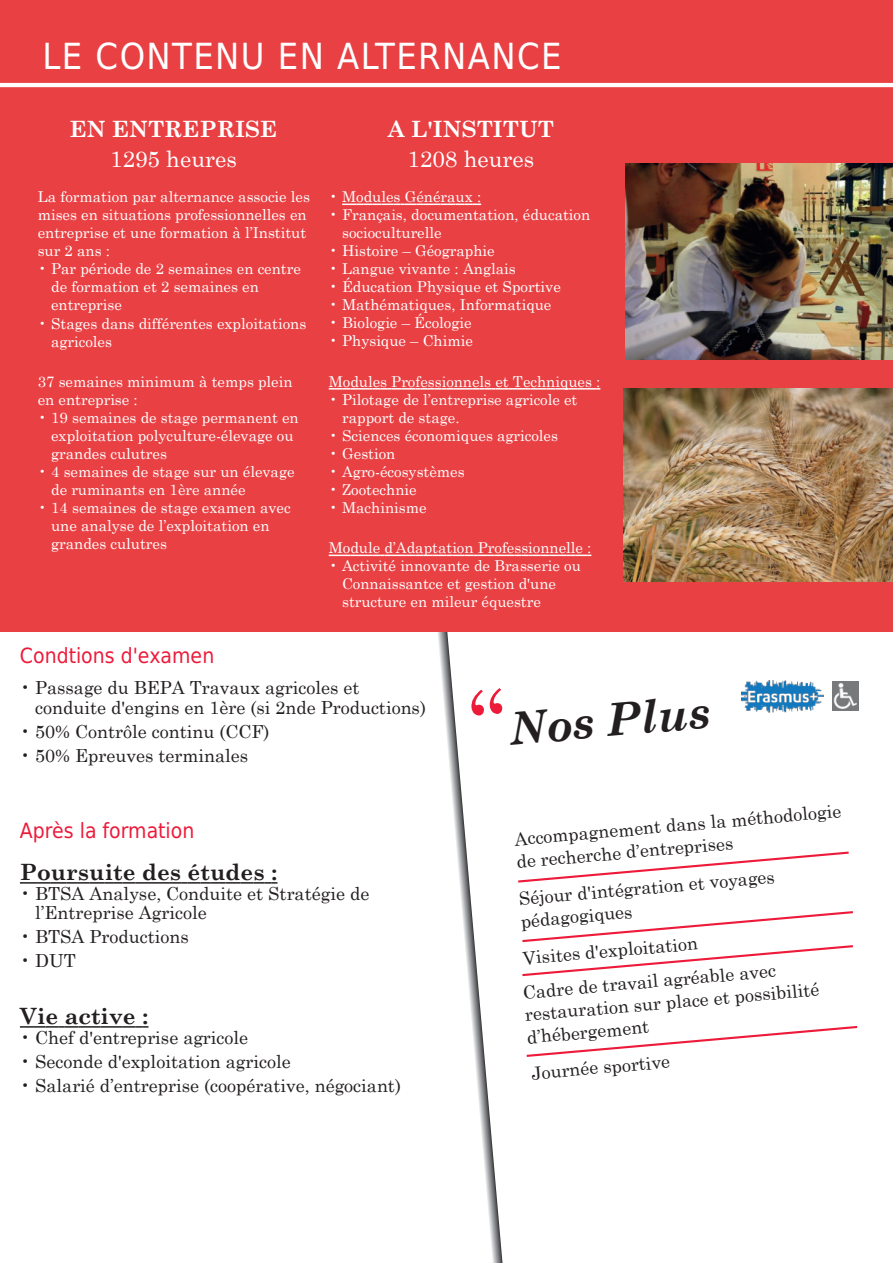
<style>
.page{position:relative;width:893px;height:1263px;background:#fff}
.page>*{position:absolute;margin:0;border:0;box-sizing:border-box;transform-origin:0 0}
.t1{font:italic 700 45px "Century Schoolbook";color:#231f20}
.t2{font:36px "DejaVu Sans Condensed";letter-spacing:.04em;color:#fff}
.t3{font:700 22.5px "Century Schoolbook";color:#231f20}
.t4{font:700 22.5px "Century Schoolbook";color:#fff}
.t5{font:22.5px "Century Schoolbook";color:#fff}
.t6{font:21px "DejaVu Sans Condensed";color:#ed1a3a}
.t7{font:18px/22.5px "Century Schoolbook";color:#231f20}
.t8{font:15px/18px "Century Schoolbook";color:#fff}
</style>
<div class="page">
<div style="left:0;top:0;width:893px;height:631px;background:#e94043"></div>
<hr style="left:0;top:83px;width:893px;height:4px;background:#fff">
<svg style="left:342px;top:204px;width:139px;height:1px"></svg>
<svg style="left:329px;top:388px;width:271px;height:2px"></svg>
<svg style="left:329px;top:555px;width:262px;height:1px"></svg>
<img style="left:625px;top:163px;width:268px;height:197px">
<img style="left:624px;top:388px;width:269px;height:193px">
<svg style="left:518px;top:851px;width:331px;height:32px"></svg>
<svg style="left:522px;top:911px;width:331px;height:66px"></svg>
<svg style="left:526px;top:1026px;width:332px;height:31px"></svg>
<svg style="left:20px;top:882px;width:257px;height:2px"></svg>
<svg style="left:20px;top:1026px;width:128px;height:2px"></svg>
<img style="left:742px;top:680px;width:82px;height:33px">
<img style="left:833px;top:681px;width:26px;height:30px">
<svg style="left:435px;top:631px;width:69px;height:632px"></svg>
<h2 class="t2" style="left:43px;top:36px;width:521px">LE CONTENU EN ALTERNANCE</h2>
<h3 class="t4" style="left:70px;top:115px;width:209px">EN ENTREPRISE</h3>
<h3 class="t5" style="left:110px;top:145px;width:128px">1295 heures</h3>
<p class="t8" style="left:38px;top:188px;width:274px">La formation par alternance associe les mises en situations professionnelles en entreprise et une formation à l’Institut sur 2 ans :</p>
<p class="t8" style="left:51px;top:260px;width:251px;text-indent:-13px">• Par période de 2 semaines en centre de formation et 2 semaines en entreprise</p>
<p class="t8" style="left:51px;top:314px;width:257px;text-indent:-13px">• Stages dans différentes exploitations agricoles</p>
<p class="t8" style="left:38px;top:372px;width:256px">37 semaines minimum à temps plein en entreprise :</p>
<p class="t8" style="left:51px;top:408px;width:249px;text-indent:-13px">• 19 semaines de stage permanent en exploitation polyculture-élevage ou grandes culutres</p>
<p class="t8" style="left:51px;top:462px;width:245px;text-indent:-13px">• 4 semaines de stage sur un élevage de ruminants en 1ère année</p>
<p class="t8" style="left:51px;top:498px;width:241px;text-indent:-13px">• 14 semaines de stage examen avec une analyse de l’exploitation en grandes culutres</p>
<h3 class="t4" style="left:388px;top:115px;width:168px">A L'INSTITUT</h3>
<h3 class="t5" style="left:408px;top:145px;width:128px">1208 heures</h3>
<p class="t8" style="left:329px;top:188px;width:154px">• Modules Généraux :</p>
<p class="t8" style="left:342px;top:206px;width:250px;text-indent:-13px">• Français, documentation, éducation socioculturelle</p>
<p class="t8" style="left:329px;top:242px;width:167px">• Histoire – Géographie</p>
<p class="t8" style="left:329px;top:260px;width:188px">• Langue vivante : Anglais</p>
<p class="t8" style="left:329px;top:278px;width:234px">• Éducation Physique et Sportive</p>
<p class="t8" style="left:329px;top:296px;width:224px">• Mathématiques, Informatique</p>
<p class="t8" style="left:329px;top:314px;width:144px">• Biologie – Écologie</p>
<p class="t8" style="left:329px;top:332px;width:146px">• Physique – Chimie</p>
<p class="t8" style="left:329px;top:372px;width:273px">Modules Professionnels et Techniques :</p>
<p class="t8" style="left:342px;top:390px;width:237px;text-indent:-13px">• Pilotage de l’entreprise agricole et rapport de stage.</p>
<p class="t8" style="left:329px;top:426px;width:231px">• Sciences économiques agricoles</p>
<p class="t8" style="left:329px;top:444px;width:68px">• Gestion</p>
<p class="t8" style="left:329px;top:462px;width:137px">• Agro-écosystèmes</p>
<p class="t8" style="left:329px;top:480px;width:89px">• Zootechnie</p>
<p class="t8" style="left:329px;top:498px;width:99px">• Machinisme</p>
<p class="t8" style="left:329px;top:539px;width:264px">Module d’Adaptation Professionnelle :</p>
<p class="t8" style="left:342px;top:557px;width:240px;text-indent:-13px">• Activité innovante de Brasserie ou<br>Connaissantce et gestion d'une structure en mileur équestre</p>
<h3 class="t6" style="left:20px;top:643px;width:196px">Condtions d'examen</h3>
<p class="t7" style="left:35px;top:677px;width:392px;line-height:19.5px;text-indent:-15px">• Passage du BEPA Travaux agricoles et conduite d'engins en 1ère (si 2nde Productions)</p>
<p class="t7" style="left:20px;top:719px;width:251px">• 50% Contrôle continu (CCF)</p>
<p class="t7" style="left:20px;top:743px;width:230px">• 50% Epreuves terminales</p>
<h3 class="t6" style="left:20px;top:818px;width:176px">Après la formation</h3>
<h3 class="t3" style="left:20px;top:858px;width:259px">Poursuite des études :</h3>
<p class="t7" style="left:35px;top:883px;width:336px;line-height:19.5px;text-indent:-15px">• BTSA Analyse, Conduite et Stratégie de l’Entreprise Agricole</p>
<p class="t7" style="left:20px;top:925px;width:170px">• BTSA Productions</p>
<p class="t7" style="left:20px;top:949px;width:57px">• DUT</p>
<h3 class="t3" style="left:20px;top:1002px;width:130px">Vie active :</h3>
<p class="t7" style="left:20px;top:1025px;width:230px">• Chef d'entreprise agricole</p>
<p class="t7" style="left:20px;top:1049px;width:272px">• Seconde d'exploitation agricole</p>
<p class="t7" style="left:20px;top:1073px;width:383px">• Salarié d’entreprise (coopérative, négociant)</p>
<h1 class="t1" style="left:506px;top:701px;width:204px;rotate:-5deg">Nos Plus</h1>
<p class="t7" style="left:514px;top:827px;width:329px;rotate:-5deg">Accompagnement dans la méthodologie de recherche d’entreprises</p>
<p class="t7" style="left:518px;top:887px;width:258px;rotate:-5deg">Séjour d'intégration et voyages pédagogiques</p>
<p class="t7" style="left:519px;top:941px;width:255px;line-height:34px;rotate:-5deg">Visites d'exploitation<br>Cadre de travail agréable avec</p>
<p class="t7" style="left:524px;top:1003px;width:297px;rotate:-5deg">restauration sur place et possibilité d’hébergement</p>
<p class="t7" style="left:531px;top:1061px;width:140px;rotate:-5deg">Journée sportive</p>
</div>
